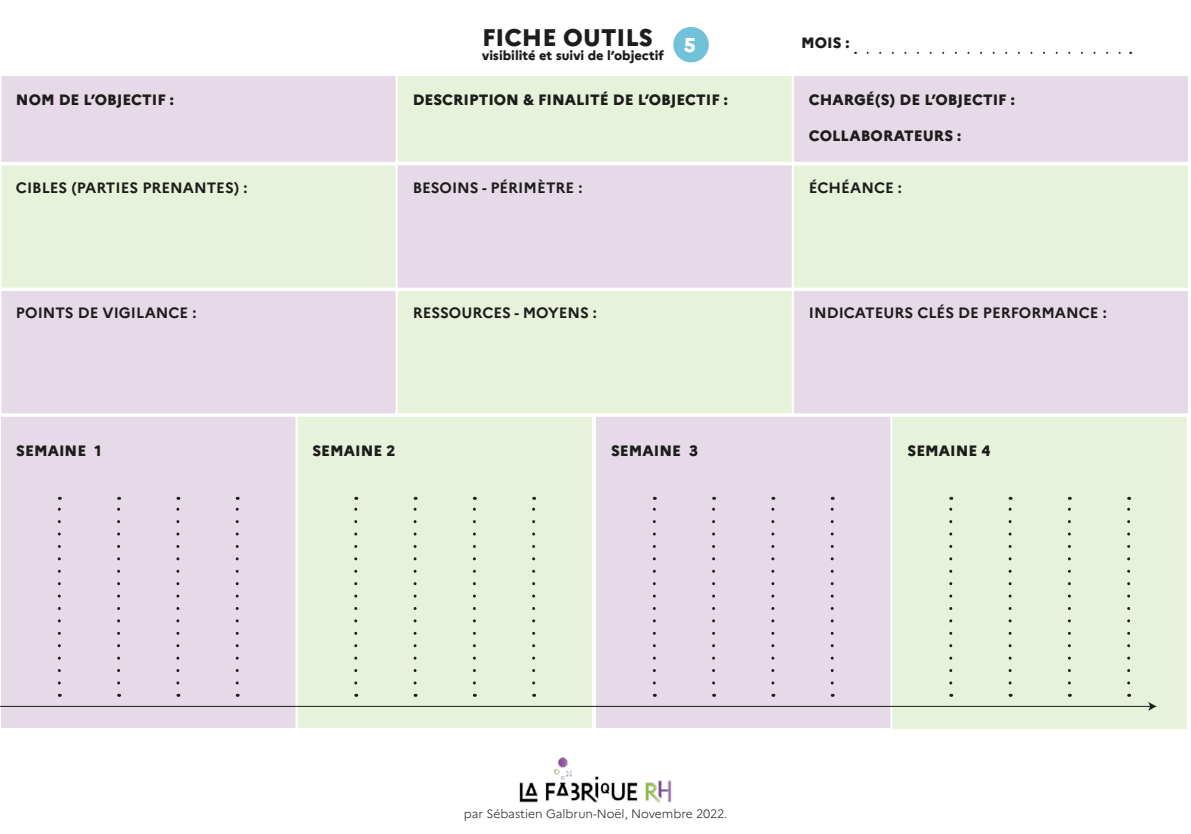
<style>
.page{position:relative;width:1191px;height:834px;background:#fff}
.page>*{position:absolute;margin:0;border:0;box-sizing:border-box;transform-origin:0 0}
.t1{font:800 24px "Marianne";color:#1d1d1b}
.t2{font:800 20px "Marianne";color:#fff}
.t3{font:800 15px "Marianne";color:#1d1d1b}
.t4{font:700 15px "Marianne";color:#1d1d1b}
.t5{font:800 13px "Marianne";color:#1d1d1b}
.t6{font:300 12px "Marianne";color:#1d1d1b}
</style>
<div class="page">
<div style="left:0;top:417px;width:295px;height:311px;background:#e6dae8"></div>
<div style="left:295px;top:414px;width:299px;height:315px;background:#e7f2db;border:2px solid #fff"></div>
<div style="left:594px;top:414px;width:298px;height:315px;background:#e6dae8;border:2px solid #fff"></div>
<div style="left:890px;top:414px;width:299px;height:316px;background:#e7f2db;border:2px solid #fff"></div>
<div style="left:0;top:74px;width:397px;height:90px;background:#e6dae8;border:2px solid #fff"></div>
<div style="left:395px;top:74px;width:399px;height:90px;background:#e7f2db;border:2px solid #fff"></div>
<div style="left:792px;top:74px;width:398px;height:90px;background:#e6dae8;border:2px solid #fff"></div>
<div style="left:0;top:163px;width:397px;height:126px;background:#e7f2db;border:2px solid #fff"></div>
<div style="left:792px;top:163px;width:398px;height:126px;background:#e7f2db;border:2px solid #fff"></div>
<div style="left:395px;top:163px;width:399px;height:126px;background:#e6dae8;border:2px solid #fff"></div>
<div style="left:0;top:289px;width:397px;height:126px;background:#e6dae8;border:2px solid #fff"></div>
<div style="left:792px;top:289px;width:398px;height:126px;background:#e6dae8;border:2px solid #fff"></div>
<div style="left:395px;top:289px;width:399px;height:126px;background:#e7f2db;border:2px solid #fff"></div>
<hr style="left:0;top:705px;width:1150px;height:1px;background:#1d1d1b">
<svg style="left:1148px;top:701px;width:8px;height:10px"></svg>
<svg style="left:58px;top:496px;width:3px;height:187px"></svg>
<svg style="left:117px;top:496px;width:3px;height:187px"></svg>
<svg style="left:176px;top:496px;width:3px;height:187px"></svg>
<svg style="left:236px;top:496px;width:3px;height:187px"></svg>
<svg style="left:354px;top:496px;width:3px;height:187px"></svg>
<svg style="left:413px;top:496px;width:3px;height:187px"></svg>
<svg style="left:473px;top:496px;width:3px;height:187px"></svg>
<svg style="left:532px;top:496px;width:3px;height:187px"></svg>
<svg style="left:653px;top:496px;width:3px;height:187px"></svg>
<svg style="left:712px;top:496px;width:3px;height:187px"></svg>
<svg style="left:771px;top:496px;width:3px;height:187px"></svg>
<svg style="left:830px;top:496px;width:3px;height:187px"></svg>
<svg style="left:949px;top:496px;width:3px;height:187px"></svg>
<svg style="left:1008px;top:496px;width:3px;height:187px"></svg>
<svg style="left:1067px;top:496px;width:3px;height:187px"></svg>
<svg style="left:1127px;top:496px;width:3px;height:187px"></svg>
<svg style="left:867px;top:52px;width:254px;height:2px"></svg>
<div style="left:673px;top:27px;width:36px;height:35px;background:#71c2d8;border-radius:50%"></div>
<img style="left:502px;top:685px;width:187px;height:118px">
<h1 class="t1" style="left:482px;top:23px;width:172px">FICHE OUTILS</h1>
<h2 class="t2" style="left:684px;top:32px;width:13px">5</h2>
<p class="t5" style="left:482px;top:48px;width:183px">visibilité et suivi de l’objectif</p>
<p class="t3" style="left:801px;top:34px;width:50px">MOIS :</p>
<p class="t3" style="left:16px;top:90px;width:159px">NOM DE L’OBJECTIF :</p>
<p class="t3" style="left:413px;top:90px;width:317px">DESCRIPTION &amp; FINALITÉ DE L’OBJECTIF :</p>
<p class="t3" style="left:809px;top:90px;width:207px">CHARGÉ(S) DE L’OBJECTIF :</p>
<p class="t3" style="left:809px;top:126px;width:154px">COLLABORATEURS :</p>
<p class="t4" style="left:16px;top:178px;width:233px">CIBLES (PARTIES PRENANTES) :</p>
<p class="t4" style="left:413px;top:178px;width:171px">BESOINS - PÉRIMÈTRE :</p>
<p class="t4" style="left:809px;top:178px;width:95px">ÉCHÉANCE :</p>
<p class="t4" style="left:16px;top:304px;width:182px">POINTS DE VIGILANCE :</p>
<p class="t4" style="left:413px;top:304px;width:186px">RESSOURCES - MOYENS :</p>
<p class="t4" style="left:809px;top:304px;width:299px">INDICATEURS CLÉS DE PERFORMANCE :</p>
<p class="t3" style="left:16px;top:441px;width:87px">SEMAINE 1</p>
<p class="t3" style="left:312px;top:441px;width:85px">SEMAINE 2</p>
<p class="t3" style="left:611px;top:441px;width:89px">SEMAINE 3</p>
<p class="t3" style="left:907px;top:441px;width:85px">SEMAINE 4</p>
<p class="t6" style="left:464px;top:806px;width:265px">par Sébastien Galbrun-Noël, Novembre 2022.</p>
</div>
